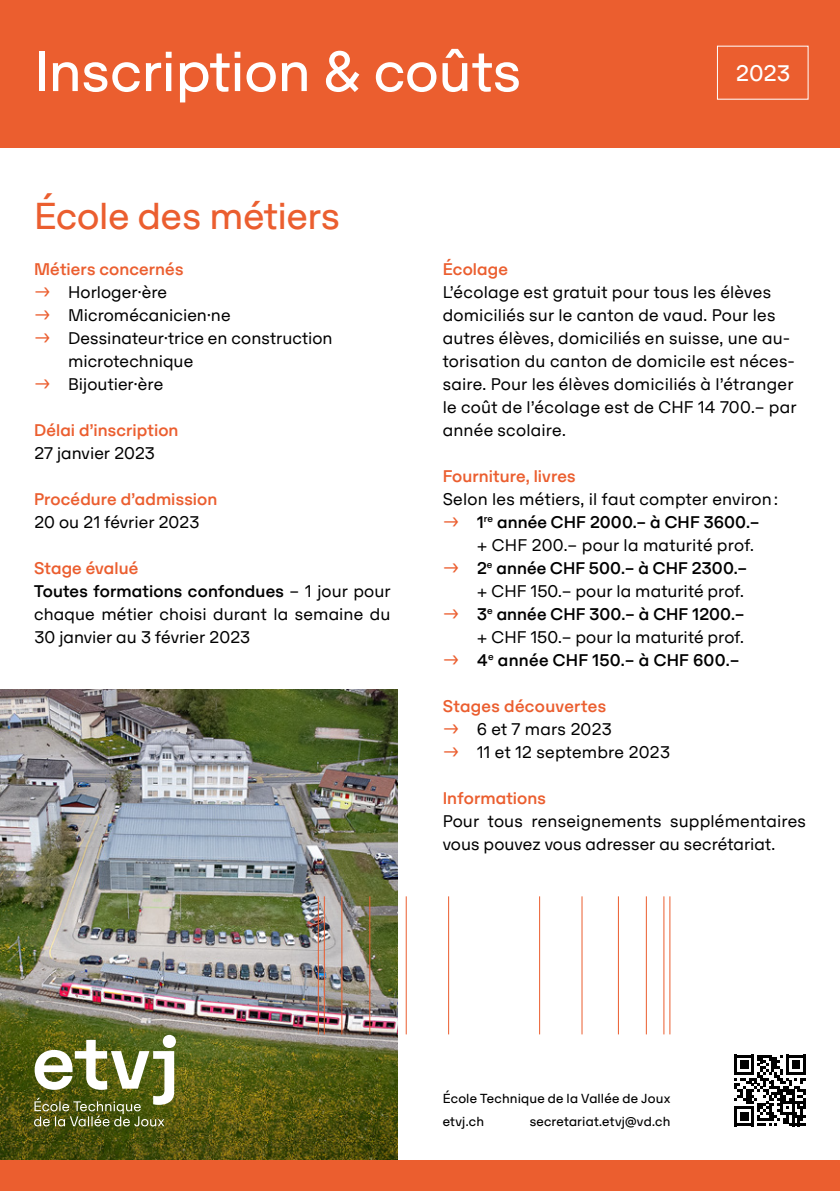
<style>
.page{position:relative;width:840px;height:1191px;background:#fff}
.page>*{position:absolute;margin:0;border:0;box-sizing:border-box;transform-origin:0 0}
.t1{font:60px "Sono";letter-spacing:-.005em;color:#fff}
.t2{font:40px "Sono";letter-spacing:-.005em;color:#eb5e2f}
.t3{font:24px "Sono";color:#fff}
.t4{font:18px/23px "Sono";letter-spacing:.01em;color:#000}
.t5{font:500 18px "Sono";letter-spacing:.01em;color:#eb5e2f}
.t6{font:500 18px "Sono";letter-spacing:.02em;color:#000}
.t7{font:14px/23px "Sono";letter-spacing:.015em;color:#000;text-align:right}
.s1{color:#eb5e2f}
.s2{font-style:inherit}
.s3{font-weight:500;color:#eb5e2f}
.s4{font-weight:500}
.s5{font-weight:400;color:#eb5e2f}
</style>
<div class="page">
<div style="left:0;top:0;width:839px;height:147px;background:#eb5e2f"></div>
<img style="left:0;top:689px;width:397px;height:471px">
<div style="left:0;top:1160px;width:839px;height:31px;background:#eb5e2f"></div>
<svg style="left:734px;top:1054px;width:71px;height:72px"></svg>
<svg style="left:34px;top:1034px;width:142px;height:92px"></svg>
<hr style="left:448px;top:896px;width:1px;height:138px;background:#eb5e2f">
<hr style="left:405px;top:896px;width:1px;height:138px;background:#eb5e2f">
<hr style="left:369px;top:896px;width:1px;height:138px;background:#eb5e2f">
<hr style="left:341px;top:896px;width:1px;height:138px;background:#eb5e2f">
<hr style="left:323px;top:896px;width:1px;height:138px;background:#eb5e2f">
<hr style="left:317px;top:896px;width:1px;height:138px;background:#eb5e2f">
<hr style="left:539px;top:896px;width:1px;height:138px;background:#eb5e2f">
<hr style="left:581px;top:896px;width:1px;height:138px;background:#eb5e2f">
<hr style="left:617px;top:896px;width:1px;height:138px;background:#eb5e2f">
<hr style="left:645px;top:896px;width:1px;height:138px;background:#eb5e2f">
<hr style="left:663px;top:896px;width:1px;height:138px;background:#eb5e2f">
<hr style="left:669px;top:896px;width:1px;height:138px;background:#eb5e2f">
<h1 class="t1" style="left:34px;top:33px;width:488px">Inscription &amp; coûts</h1>
<h3 class="t3" style="left:735px;top:57px;width:56px">2023</h3>
<h2 class="t2" style="left:34px;top:191px;width:307px">École des métiers</h2>
<p class="t5" style="left:34px;top:258px;width:151px">Métiers concernés</p>
<p class="t4" style="left:34px;top:280px;width:134px"><span class="s1">→</span> Horloger<span class="s2">·</span>ère</p>
<p class="t4" style="left:34px;top:303px;width:198px"><span class="s1">→</span> Micromécanicien<span class="s2">·</span>ne</p>
<p class="t4" style="left:68px;top:326px;width:266px;text-indent:-34px"><span class="s1">→</span> Dessinateur<span class="s2">·</span>trice en construction microtechnique</p>
<p class="t4" style="left:34px;top:372px;width:131px"><span class="s1">→</span> Bijoutier<span class="s2">·</span>ère</p>
<p class="t5" style="left:34px;top:419px;width:146px">Délai d’inscription</p>
<p class="t4" style="left:34px;top:441px;width:122px">27 janvier 2023</p>
<p class="t5" style="left:34px;top:488px;width:185px">Procédure d’admission</p>
<p class="t4" style="left:34px;top:510px;width:167px">20 ou 21 février 2023</p>
<p class="t4" style="left:34px;top:556px;width:358px"><span class="s3">Stage évalué<br></span><span class="s4">Toutes formations confondues</span> – 1 jour pour chaque métier choisi durant la semaine du<br>30 janvier au 3 février 2023</p>
<p class="t5" style="left:442px;top:258px;width:67px">Écolage</p>
<p class="t4" style="left:442px;top:280px;width:355px">L’écolage est gratuit pour tous les élèves domiciliés sur le canton de vaud. Pour les autres élèves, domiciliés en suisse, une au&shy;torisation du canton de domicile est néces&shy;saire. Pour les élèves domiciliés à l’étranger le coût de l’écolage est de CHF 14 700.– par année scolaire.</p>
<p class="t5" style="left:442px;top:465px;width:134px">Fourniture, livres</p>
<p class="t4" style="left:442px;top:487px;width:336px">Selon les métiers, il faut compter environ :</p>
<p class="t4" style="left:476px;top:510px;width:284px;text-indent:-34px"><span class="s1">→</span> <span class="s4">1</span><sup>re</sup> <span class="s4">année CHF 2000.– à CHF 3600.– </span>+ CHF 200.– pour la maturité prof.</p>
<p class="t4" style="left:442px;top:556px;width:306px;text-align:right"><span class="s1">→</span> <span class="s4">2</span><sup>e</sup> <span class="s4">année CHF 500.– à CHF 2300.– </span>+ CHF 150.– pour la maturité prof.</p>
<p class="t4" style="left:442px;top:602px;width:303px;text-align:right"><span class="s1">→</span> <span class="s4">3</span><sup>e</sup> <span class="s4">année CHF 300.– à CHF 1200.– </span>+ CHF 150.– pour la maturité prof.</p>
<p class="t6" style="left:442px;top:649px;width:298px"><span class="s5">→</span> 4<sup>e</sup> année CHF 150.– à CHF 600.–</p>
<p class="t5" style="left:442px;top:695px;width:165px">Stages découvertes</p>
<p class="t4" style="left:442px;top:717px;width:170px"><span class="s1">→</span> 6 et 7 mars 2023</p>
<p class="t4" style="left:442px;top:740px;width:229px"><span class="s1">→</span> 11 et 12 septembre 2023</p>
<p class="t5" style="left:442px;top:787px;width:105px">Informations</p>
<p class="t4" style="left:442px;top:809px;width:364px">Pour tous renseignements supplémentaires vous pouvez vous adresser au secrétariat.</p>
<p class="t7" style="left:442px;top:1087px;width:229px">École Technique de la Vallée de Joux secretariat.etvj@vd.ch</p>
<p class="t7" style="left:442px;top:1110px;width:43px">etvj.ch</p>
</div>
